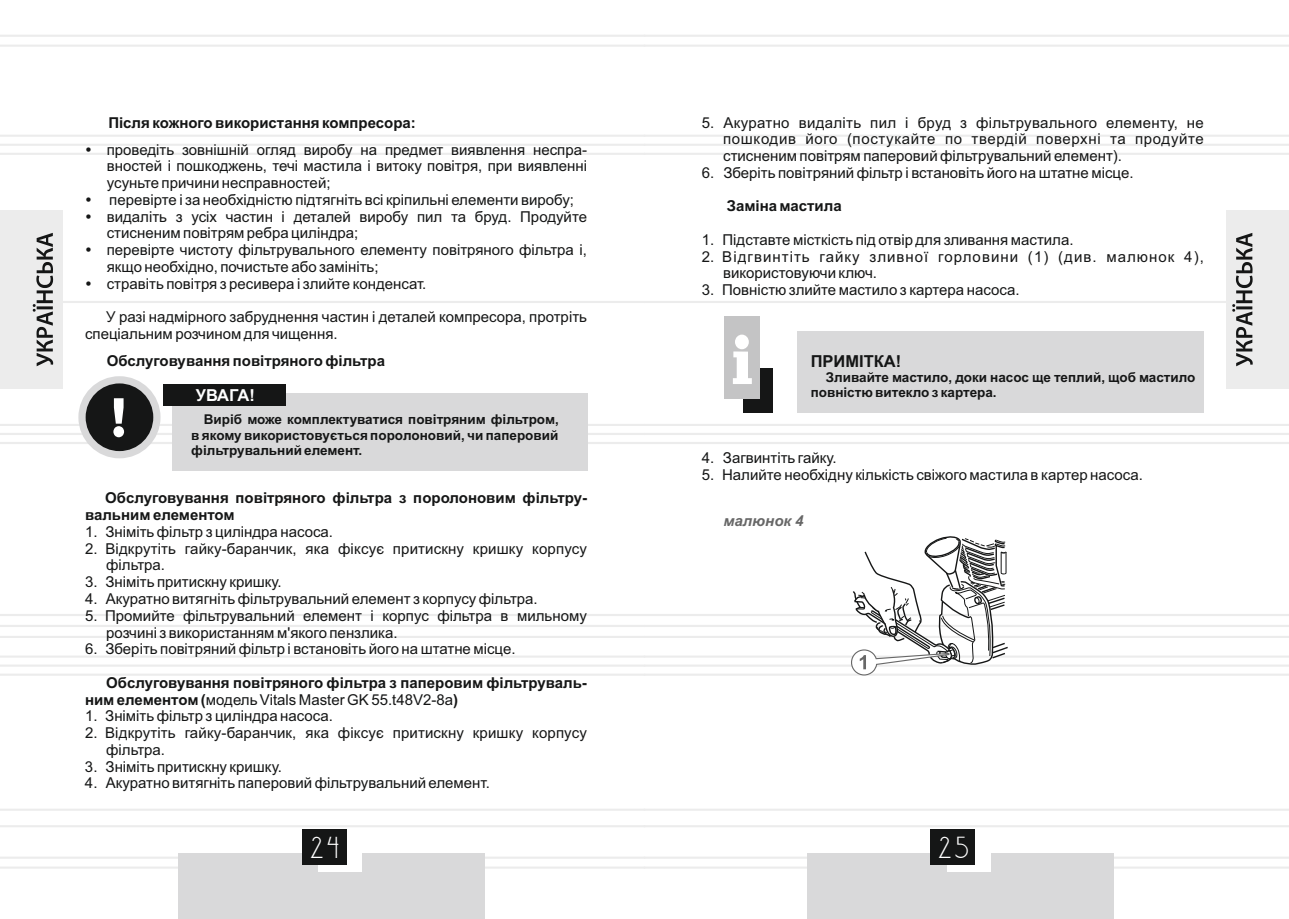
<style>
.page{position:relative;width:1289px;height:919px;background:#fff}
.page>*{position:absolute;margin:0;border:0;box-sizing:border-box;transform-origin:0 0}
.t1{font:26.25px "DS Standart Cyr";color:#fff}
.t2{font:700 16.5px "Arial";color:#151616}
.t3{font:700 16.5px "Arial";letter-spacing:-.025em;color:#fff}
.t4{font:15px/16.8px "Arial";color:#151616}
.t5{font:700 15px/16.8px "Arial";color:#151616}
.t6{font:15px/16.8px "Arial";letter-spacing:.07em;color:#151616}
.t7{font:italic 700 15px "Arial";color:#676767}
.t8{font:700 13.5px/15.1px "Arial";color:#151616;text-align:justify}
.s1{font-weight:400}
</style>
<div class="page">
<hr style="left:644px;top:135px;width:644px;height:2px;background:#ececec">
<hr style="left:644px;top:153px;width:644px;height:2px;background:#ececec">
<hr style="left:644px;top:442px;width:644px;height:2px;background:#ececec">
<hr style="left:644px;top:856px;width:644px;height:2px;background:#ececec">
<hr style="left:644px;top:866px;width:644px;height:2px;background:#ececec">
<hr style="left:644px;top:35px;width:644px;height:2px;background:#ececec">
<hr style="left:644px;top:45px;width:644px;height:2px;background:#ececec">
<hr style="left:644px;top:808px;width:644px;height:2px;background:#ececec">
<hr style="left:644px;top:825px;width:644px;height:2px;background:#ececec">
<hr style="left:644px;top:301px;width:644px;height:2px;background:#ececec">
<hr style="left:0;top:135px;width:644px;height:2px;background:#ececec">
<hr style="left:0;top:153px;width:644px;height:2px;background:#ececec">
<hr style="left:0;top:442px;width:644px;height:2px;background:#ececec">
<hr style="left:0;top:856px;width:644px;height:2px;background:#ececec">
<hr style="left:0;top:866px;width:644px;height:2px;background:#ececec">
<hr style="left:0;top:35px;width:644px;height:2px;background:#ececec">
<hr style="left:0;top:45px;width:644px;height:2px;background:#ececec">
<hr style="left:0;top:808px;width:644px;height:2px;background:#ececec">
<hr style="left:0;top:825px;width:644px;height:2px;background:#ececec">
<hr style="left:0;top:301px;width:644px;height:2px;background:#ececec">
<div style="left:178px;top:853px;width:307px;height:65px;background:#d9d9da"></div>
<div style="left:318px;top:832px;width:44px;height:39px;background:#fff"></div>
<div style="left:301px;top:829px;width:45px;height:36px;background:#151616"></div>
<div style="left:0;top:210px;width:62px;height:179px;background:#ececec"></div>
<svg style="left:33px;top:233px;width:20px;height:133px"></svg>
<div style="left:807px;top:853px;width:306px;height:65px;background:#d9d9da"></div>
<div style="left:946px;top:832px;width:44px;height:39px;background:#fff"></div>
<div style="left:930px;top:829px;width:45px;height:36px;background:#151616"></div>
<div style="left:1226px;top:210px;width:62px;height:179px;background:#ececec"></div>
<svg style="left:1232px;top:233px;width:20px;height:133px"></svg>
<div style="left:78px;top:376px;width:82px;height:82px;border:14px solid #d9d9da;border-radius:50%"></div>
<div style="left:86px;top:383px;width:67px;height:68px;background:#151616;border-radius:50%"></div>
<svg style="left:0;top:398px;width:1288px;height:39px"></svg>
<div style="left:172px;top:394px;width:415px;height:77px;background:#d9d9da"></div>
<div style="left:163px;top:384px;width:123px;height:22px;background:#151616"></div>
<div style="left:743px;top:368px;width:29px;height:45px;background:#151616"></div>
<div style="left:724px;top:316px;width:35px;height:83px;background:#c4c4c5"></div>
<svg style="left:733px;top:334px;width:18px;height:50px"></svg>
<div style="left:797px;top:331px;width:406px;height:82px;background:#d9d9da"></div>
<svg style="left:0;top:536px;width:1288px;height:139px"></svg>
<hr style="left:0;top:144px;width:1288px;height:2px;background:#ececec">
<p class="t5" style="left:108px;top:115px;width:309px">Після кожного використання компресора:</p>
<p class="t4" style="left:107px;top:142px;width:482px">проведіть зовнішній огляд виробу на предмет виявлення неспра&shy;вностей і пошкоджень, течі мастила і витоку повітря, при виявленні усуньте причини несправностей;<br>перевірте і за необхідністю підтягніть всі кріпильні елементи виробу; видаліть з усіх частин і деталей виробу пил та бруд. Продуйте стисненим повітрям ребра циліндра;<br>перевірте чистоту фільтрувального елементу повітряного фільтра і, якщо необхідно, почистьте або замініть;<br>стравіть повітря з ресивера і злийте конденсат.</p>
<p class="t4" style="left:85px;top:310px;width:503px;text-indent:21px">У разі надмірного забруднення частин і деталей компресора, протріть спеціальним розчином для чищення.</p>
<p class="t5" style="left:107px;top:353px;width:280px">Обслуговування повітряного фільтра</p>
<p class="t3" style="left:196px;top:389px;width:60px">УВАГА!</p>
<p class="t8" style="left:191px;top:413px;width:369px;text-indent:13px">Виріб може комплектуватися повітряним фільтром, в якому використовується поролоновий, чи паперовий фільтрувальний елемент.</p>
<p class="t5" style="left:85px;top:491px;width:503px;text-indent:20px">Обслуговування повітряного фільтра з поролоновим фільтру&shy;вальним елементом</p>
<p class="t4" style="left:85px;top:524px;width:249px">1. Зніміть фільтр з циліндра насоса.</p>
<p class="t4" style="left:106px;top:541px;width:482px;text-indent:-21px">2. Відкрутіть гайку-баранчик, яка фіксує притискну кришку корпусу фільтра.</p>
<p class="t4" style="left:85px;top:575px;width:198px">3. Зніміть притискну кришку.</p>
<p class="t4" style="left:85px;top:591px;width:454px">4. Акуратно витягніть фільтрувальний елемент з корпусу фільтра.</p>
<p class="t4" style="left:106px;top:608px;width:482px;text-indent:-21px">5. Промийте фільтрувальний елемент і корпус фільтра в мильному розчині з використанням м'якого пензлика.</p>
<p class="t4" style="left:85px;top:642px;width:432px">6. Зберіть повітряний фільтр і встановіть його на штатне місце.</p>
<p class="t5" style="left:85px;top:675px;width:503px;text-indent:21px">Обслуговування повітряного фільтра з паперовим фільтруваль&shy;ним елементом (<span class="s1">модель Vitals Master GK 55.t48V2-8a</span>)</p>
<p class="t4" style="left:85px;top:709px;width:249px">1. Зніміть фільтр з циліндра насоса.</p>
<p class="t4" style="left:106px;top:725px;width:482px;text-indent:-21px">2. Відкрутіть гайку-баранчик, яка фіксує притискну кришку корпусу фільтра.</p>
<p class="t4" style="left:85px;top:759px;width:198px">3. Зніміть притискну кришку.</p>
<p class="t4" style="left:85px;top:776px;width:406px">4. Акуратно витягніть паперовий фільтрувальний елемент.</p>
<p class="t4" style="left:723px;top:115px;width:482px;text-align:justify;text-indent:-21px">5. Акуратно видаліть пил і бруд з фільтрувального елементу, не пошкодив його (постукайте по твердій поверхні та продуйте стисненим повітрям паперовий фільтрувальний елемент).</p>
<p class="t4" style="left:702px;top:165px;width:433px">6. Зберіть повітряний фільтр і встановіть його на штатне місце.</p>
<p class="t5" style="left:726px;top:199px;width:116px">Заміна мастила</p>
<p class="t4" style="left:702px;top:233px;width:373px">1. Підставте місткість під отвір для зливання мастила.</p>
<p class="t6" style="left:723px;top:249px;width:482px;text-indent:-21px">2. Відгвинтіть гайку зливної горловини (1) (див. малюнок 4), використовуючи ключ.</p>
<p class="t4" style="left:702px;top:283px;width:319px">3. Повністю злийте мастило з картера насоса.</p>
<p class="t2" style="left:810px;top:354px;width:92px">ПРИМІТКА!</p>
<p class="t8" style="left:810px;top:371px;width:386px;text-indent:15px">Зливайте мастило, доки насос ще теплий, щоб мастило повністю витекло з картера.</p>
<p class="t4" style="left:702px;top:450px;width:136px">4. Загвинтіть гайку.</p>
<p class="t4" style="left:702px;top:467px;width:442px">5. Налийте необхідну кількість свіжого мастила в картер насоса.</p>
<p class="t7" style="left:723px;top:515px;width:82px">малюнок 4</p>
<h1 class="t1" style="left:310px;top:836px;width:30px">24</h1>
<h1 class="t1" style="left:938px;top:836px;width:31px">25</h1>
</div>
